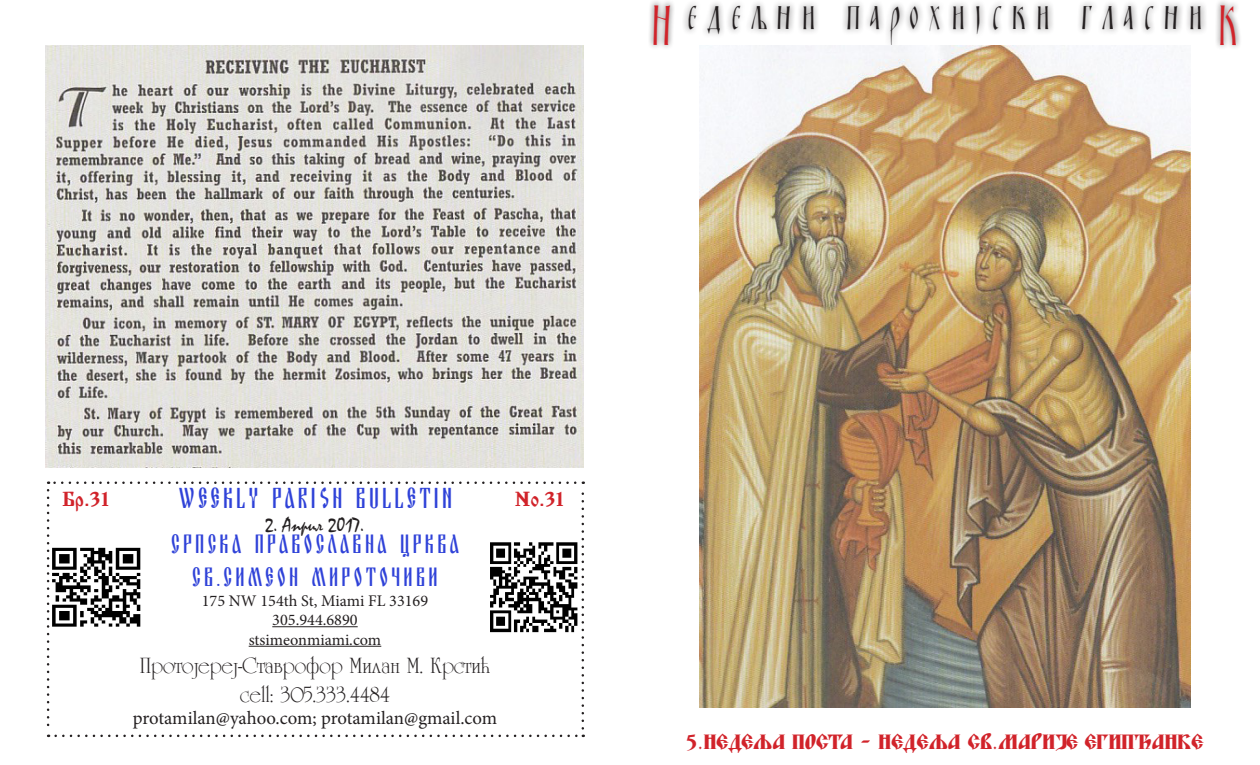
<style>
.page{position:relative;width:1260px;height:765px;background:#fff}
.page>*{position:absolute;margin:0;border:0;box-sizing:border-box;transform-origin:0 0}
.t1{font:49.88px "Miroslavljevo Original";color:#d1232a;scale:.83 1}
.t2{font:30px "Blagovest 1";letter-spacing:.1em;color:#2f42d8}
.t3{font:28.88px "Miroslavljevo Original";letter-spacing:.19em;color:#231f20;scale:1.06 1}
.t4{font:27.5px "Blagovest 1";letter-spacing:.12em;color:#2f42d8}
.t5{font:23.75px "NK50";color:#231f20}
.t6{font:21.25px "Cyrillic Old";color:#d1232a}
.t7{font:20px "BLAGOVEST 5 s";letter-spacing:.01em;color:#d1232a}
.t8{font:20px "Mistral";color:#231f20}
.t9{font:18.75px "Minion Pro";color:#231f20}
.t10{font:16.25px "Minion Pro";color:#231f20}
</style>
<div class="page">
<svg style="left:47px;top:490px;width:2px;height:247px"></svg>
<svg style="left:56px;top:735px;width:528px;height:2px"></svg>
<svg style="left:582px;top:482px;width:2px;height:246px"></svg>
<svg style="left:48px;top:481px;width:527px;height:3px"></svg>
<div style="left:682px;top:0;width:525px;height:51px;background:#231f20;opacity:.75"></div>
<div style="left:648px;top:0;width:28px;height:51px;background:#231f20;opacity:.75"></div>
<div style="left:1215px;top:0;width:27px;height:51px;background:#231f20;opacity:.75"></div>
<hr style="left:272px;top:626px;width:86px;height:1px;background:#231f20">
<hr style="left:249px;top:646px;width:132px;height:1px;background:#231f20">
<img style="left:699px;top:45px;width:492px;height:662px">
<img style="left:46px;top:45px;width:537px;height:423px">
<img style="left:52px;top:547px;width:89px;height:80px">
<img style="left:490px;top:542px;width:88px;height:91px">
<p class="t1" style="left:648px;top:-2px;width:32px">Н</p>
<p class="t1" style="left:1215px;top:-2px;width:31px">К</p>
<p class="t3" style="left:685px;top:3px;width:491px">едељни парохијски гласни</p>
<p class="t6" style="left:62px;top:488px;width:49px">Бр.31</p>
<p class="t2" style="left:178px;top:482px;width:276px">WEEKLY PARISH BULLETIN</p>
<p class="t6" style="left:515px;top:488px;width:51px">No.31</p>
<p class="t8" style="left:266px;top:512px;width:100px">2. Април 2017.</p>
<p class="t4" style="left:171px;top:530px;width:289px">СРПСКА ПРАВОСЛАВНА ЦРКВА</p>
<p class="t4" style="left:192px;top:563px;width:247px">СВ.СИМЕОН МИРОТОЧИВИ</p>
<p class="t10" style="left:202px;top:590px;width:228px">175 NW 154th St, Miami FL 33169</p>
<p class="t10" style="left:272px;top:609px;width:87px">305.944.6890</p>
<p class="t10" style="left:249px;top:629px;width:134px">stsimeonmiami.com</p>
<p class="t5" style="left:140px;top:652px;width:352px">Протојереј-Ставрофор Милан М. Крстић</p>
<p class="t5" style="left:240px;top:681px;width:151px">cell: 305.333.4484</p>
<p class="t9" style="left:133px;top:706px;width:366px">protamilan@yahoo.com; protamilan@gmail.com</p>
<p class="t7" style="left:686px;top:729px;width:519px">5.НЕДЕЉА ПОСТА - Недеља Св.марије египћанке</p>
</div>
